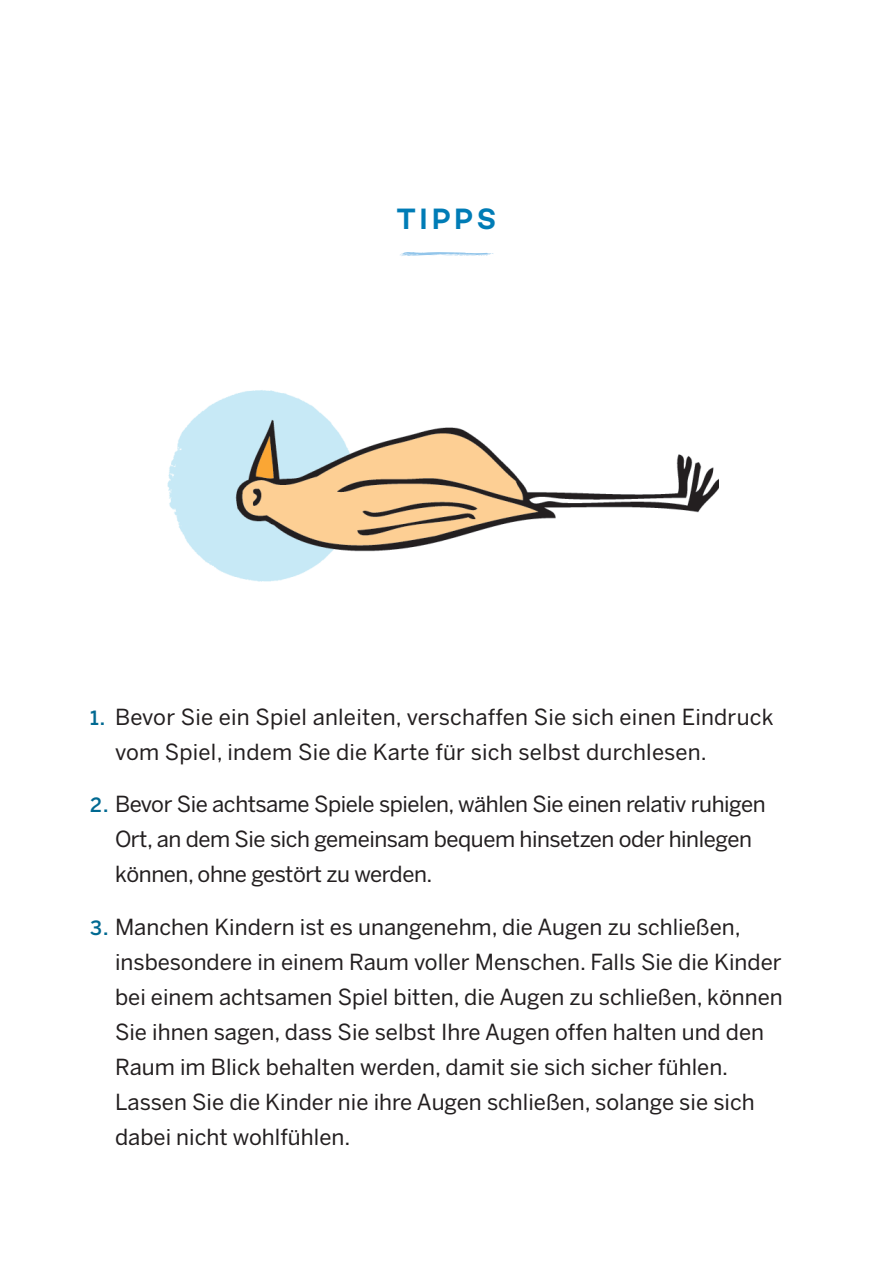
<style>
.page{position:relative;width:893px;height:1262px;background:#fff}
.page>*{position:absolute;margin:0;border:0;box-sizing:border-box;transform-origin:0 0}
.t1{font:600 30px "Campton";letter-spacing:.12em;color:#007cb6}
.t2{font:22px/35px "Benton Sans";color:#231f20}
.t3{font:22px/35px "Benton Sans";letter-spacing:-.02em;color:#231f20}
.s1{font-weight:500;font-size:19.5px;color:#006991}
</style>
<div class="page">
<img style="left:167px;top:390px;width:551px;height:192px">
<svg style="left:400px;top:252px;width:94px;height:4px"></svg>
<h1 class="t1" style="left:396px;top:199px;width:101px">TIPPS</h1>
<p class="t2" style="left:115px;top:699px;width:660px;text-indent:-25px"><span class="s1">1.</span> Bevor Sie ein Spiel anleiten, verschaffen Sie sich einen Eindruck vom Spiel, indem Sie die Karte für sich selbst durchlesen.</p>
<p class="t3" style="left:115px;top:786px;width:652px;text-indent:-25px"><span class="s1">2.</span> Bevor Sie achtsame Spiele spielen, wählen Sie einen relativ ruhigen<br>Ort, an dem Sie sich gemeinsam bequem hinsetzen oder hinlegen können, ohne gestört zu werden.</p>
<p class="t2" style="left:115px;top:909px;width:669px;text-indent:-25px"><span class="s1">3.</span> Manchen Kindern ist es unangenehm, die Augen zu schließen, insbesondere in einem Raum voller Menschen. Falls Sie die Kinder bei einem achtsamen Spiel bitten, die Augen zu schließen, können Sie ihnen sagen, dass Sie selbst Ihre Augen offen halten und den Raum im Blick behalten werden, damit sie sich sicher fühlen.<br>Lassen Sie die Kinder nie ihre Augen schließen, solange sie sich dabei nicht wohlfühlen.</p>
</div>
